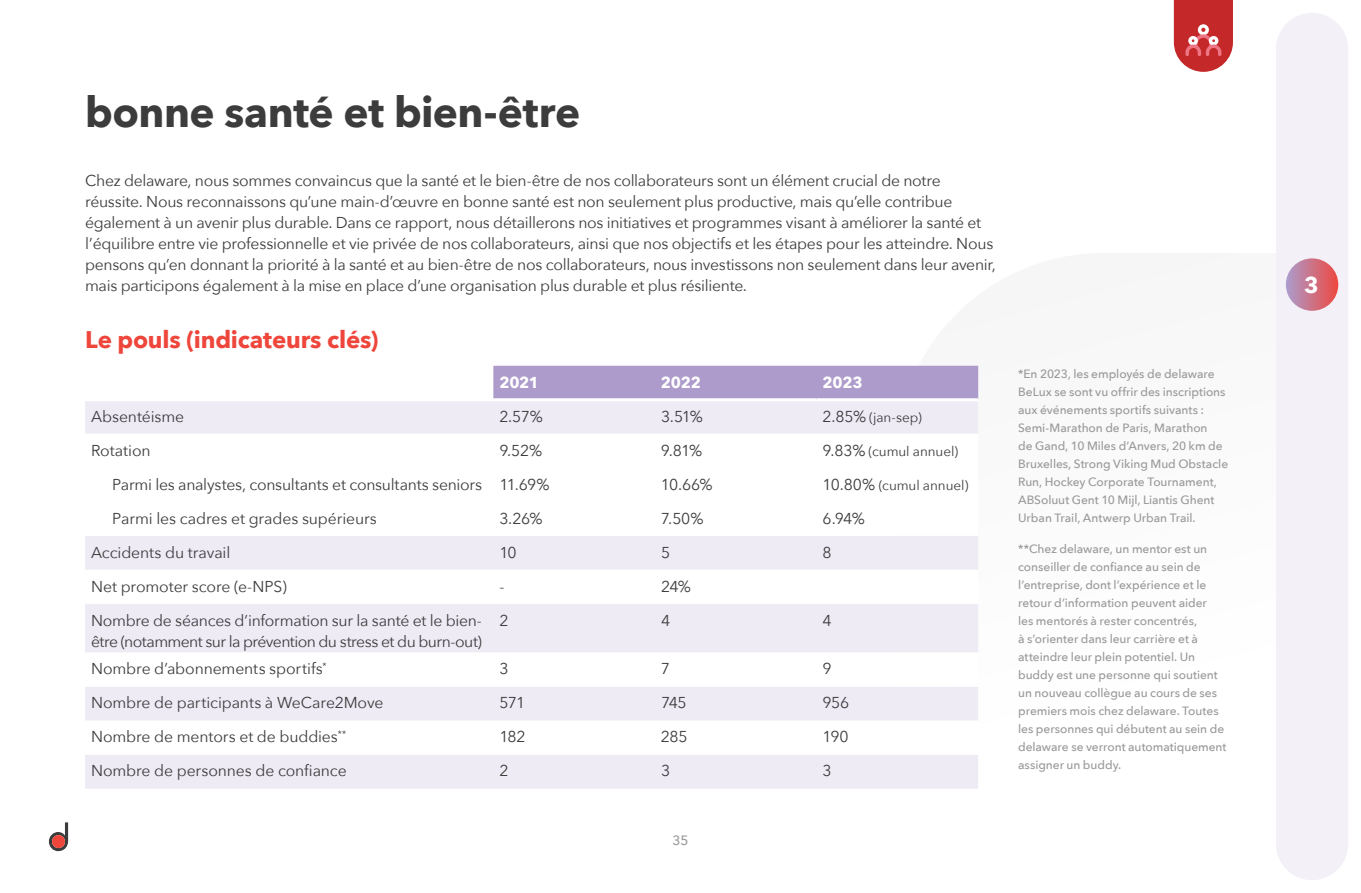
<style>
.page{position:relative;width:1361px;height:893px;background:#fff}
.page>*{position:absolute;margin:0;border:0;box-sizing:border-box;transform-origin:0 0}
.t1{font:700 42.3px "Avenir Next";letter-spacing:-.01em;color:#3c3c3c}
.t2{font:700 24px "Avenir Next";letter-spacing:-.01em;color:#ef463c}
.t3{font:700 22.5px "Avenir Next";color:#fff}
.t4{font:15.75px/21px "Avenir Next";letter-spacing:-.02em;color:#3c3c3c}
.t5{font:700 15.75px "Avenir Next";letter-spacing:-.015em;color:#fff}
.t6{font:13.5px "Avenir Next";letter-spacing:-.005em;color:#3c3c3c}
.t7{font:500 13.5px "Avenir Next";color:#999}
.t8{font:500 12px/18px "Avenir Next";letter-spacing:-.005em;color:#999}
.s1{font-size:15.75px}
</style>
<div class="page">
<div style="left:493px;top:366px;width:485px;height:32px;background:#ad9bcb"></div>
<div style="left:85px;top:401px;width:893px;height:388px;background:#efebf5"></div>
<svg style="left:85px;top:434px;width:893px;height:34px"></svg>
<svg style="left:85px;top:468px;width:893px;height:287px"></svg>
<svg style="left:1174px;top:0;width:59px;height:72px;background:#ce494a"></svg>
<svg style="left:49px;top:822px;width:19px;height:29px"></svg>
<div style="left:52px;top:835px;width:13px;height:13px;background:#ef463c;border-radius:50%"></div>
<div style="left:1276px;top:13px;width:72px;height:867px;background:#f3f0f7;border-radius:36px"></div>
<div style="left:1286px;top:258px;width:52px;height:53px;background:linear-gradient(to right,#ac9ccd,#ec4d46);border-radius:26px"></div>
<h1 class="t1" style="left:85px;top:76px;width:497px">bonne santé et bien-être</h1>
<p class="t4" style="left:85px;top:169px;width:912px">Chez delaware, nous sommes convaincus que la santé et le bien-être de nos collaborateurs sont un élément crucial de notre réussite. Nous reconnaissons qu’une main-d’œuvre en bonne santé est non seulement plus productive, mais qu’elle contribue également à un avenir plus durable. Dans ce rapport, nous détaillerons nos initiatives et programmes visant à améliorer la santé et l’équilibre entre vie professionnelle et vie privée de nos collaborateurs, ainsi que nos objectifs et les étapes pour les atteindre. Nous pensons qu’en donnant la priorité à la santé et au bien-être de nos collaborateurs, nous investissons non seulement dans leur avenir, mais participons également à la mise en place d’une organisation plus durable et plus résiliente.</p>
<h2 class="t2" style="left:85px;top:319px;width:295px">Le pouls (indicateurs clés)</h2>
<p class="t5" style="left:499px;top:368px;width:41px">2021</p>
<p class="t5" style="left:661px;top:368px;width:41px">2022</p>
<p class="t5" style="left:822px;top:368px;width:42px">2023</p>
<p class="t4" style="left:91px;top:405px;width:95px">Absentéisme</p>
<p class="t4" style="left:499px;top:405px;width:45px">2.57%</p>
<p class="t4" style="left:661px;top:405px;width:43px">3.51%</p>
<p class="t6" style="left:822px;top:405px;width:101px"><span class="s1">2.85%</span> (jan-sep)</p>
<p class="t4" style="left:91px;top:439px;width:61px">Rotation</p>
<p class="t4" style="left:499px;top:439px;width:44px">9.52%</p>
<p class="t4" style="left:661px;top:439px;width:43px">9.81%</p>
<p class="t6" style="left:822px;top:439px;width:137px"><span class="s1">9.83%</span> (cumul annuel)</p>
<p class="t4" style="left:112px;top:473px;width:439px">Parmi les analystes, consultants et consultants seniors 11.69%</p>
<p class="t4" style="left:661px;top:473px;width:53px">10.66%</p>
<p class="t6" style="left:822px;top:473px;width:147px"><span class="s1">10.80%</span> (cumul annuel)</p>
<p class="t4" style="left:112px;top:507px;width:266px">Parmi les cadres et grades supérieurs</p>
<p class="t4" style="left:499px;top:507px;width:45px">3.26%</p>
<p class="t4" style="left:661px;top:507px;width:44px">7.50%</p>
<p class="t4" style="left:822px;top:507px;width:44px">6.94%</p>
<p class="t4" style="left:91px;top:541px;width:141px">Accidents du travail</p>
<p class="t4" style="left:499px;top:541px;width:19px">10</p>
<p class="t4" style="left:661px;top:541px;width:11px">5</p>
<p class="t4" style="left:822px;top:541px;width:11px">8</p>
<p class="t4" style="left:91px;top:575px;width:197px">Net promoter score (e-NPS)</p>
<p class="t4" style="left:499px;top:575px;width:7px">-</p>
<p class="t4" style="left:661px;top:575px;width:32px">24%</p>
<p class="t4" style="left:91px;top:609px;width:392px">Nombre de séances d’information sur la santé et le bien&shy;être (notamment sur la prévention du stress et du burn-out)</p>
<p class="t4" style="left:499px;top:609px;width:11px">2</p>
<p class="t4" style="left:661px;top:609px;width:11px">4</p>
<p class="t4" style="left:822px;top:609px;width:11px">4</p>
<p class="t4" style="left:91px;top:658px;width:237px">Nombre d’abonnements sportifs<sup>*</sup></p>
<p class="t4" style="left:499px;top:658px;width:11px">3</p>
<p class="t4" style="left:661px;top:658px;width:11px">7</p>
<p class="t4" style="left:822px;top:658px;width:11px">9</p>
<p class="t4" style="left:91px;top:692px;width:294px">Nombre de participants à WeCare2Move</p>
<p class="t4" style="left:499px;top:692px;width:27px">571</p>
<p class="t4" style="left:661px;top:692px;width:27px">745</p>
<p class="t4" style="left:822px;top:692px;width:28px">956</p>
<p class="t4" style="left:91px;top:726px;width:257px">Nombre de mentors et de buddies<sup>**</sup></p>
<p class="t4" style="left:499px;top:726px;width:28px">182</p>
<p class="t4" style="left:661px;top:726px;width:28px">285</p>
<p class="t4" style="left:822px;top:726px;width:28px">190</p>
<p class="t4" style="left:91px;top:760px;width:257px">Nombre de personnes de confiance</p>
<p class="t4" style="left:499px;top:760px;width:11px">2</p>
<p class="t4" style="left:661px;top:760px;width:11px">3</p>
<p class="t4" style="left:822px;top:760px;width:11px">3</p>
<p class="t7" style="left:672px;top:829px;width:18px">35</p>
<p class="t8" style="left:1018px;top:364px;width:212px">*En 2023, les employés de delaware BeLux se sont vu offrir des inscriptions aux événements sportifs suivants :<br>Semi-Marathon de Paris, Marathon<br>de Gand, 10 Miles d’Anvers, 20 km de Bruxelles, Strong Viking Mud Obstacle Run, Hockey Corporate Tournament, ABSoluut Gent 10 Mijl, Liantis Ghent Urban Trail, Antwerp Urban Trail.</p>
<p class="t8" style="left:1018px;top:539px;width:210px">**Chez delaware, un mentor est un conseiller de confiance au sein de l’entreprise, dont l’expérience et le retour d’information peuvent aider<br>les mentorés à rester concentrés,<br>à s’orienter dans leur carrière et à atteindre leur plein potentiel. Un buddy est une personne qui soutient un nouveau collègue au cours de ses premiers mois chez delaware. Toutes les personnes qui débutent au sein de delaware se verront automatiquement assigner un buddy.</p>
<h3 class="t3" style="left:1304px;top:265px;width:16px">3</h3>
</div>
